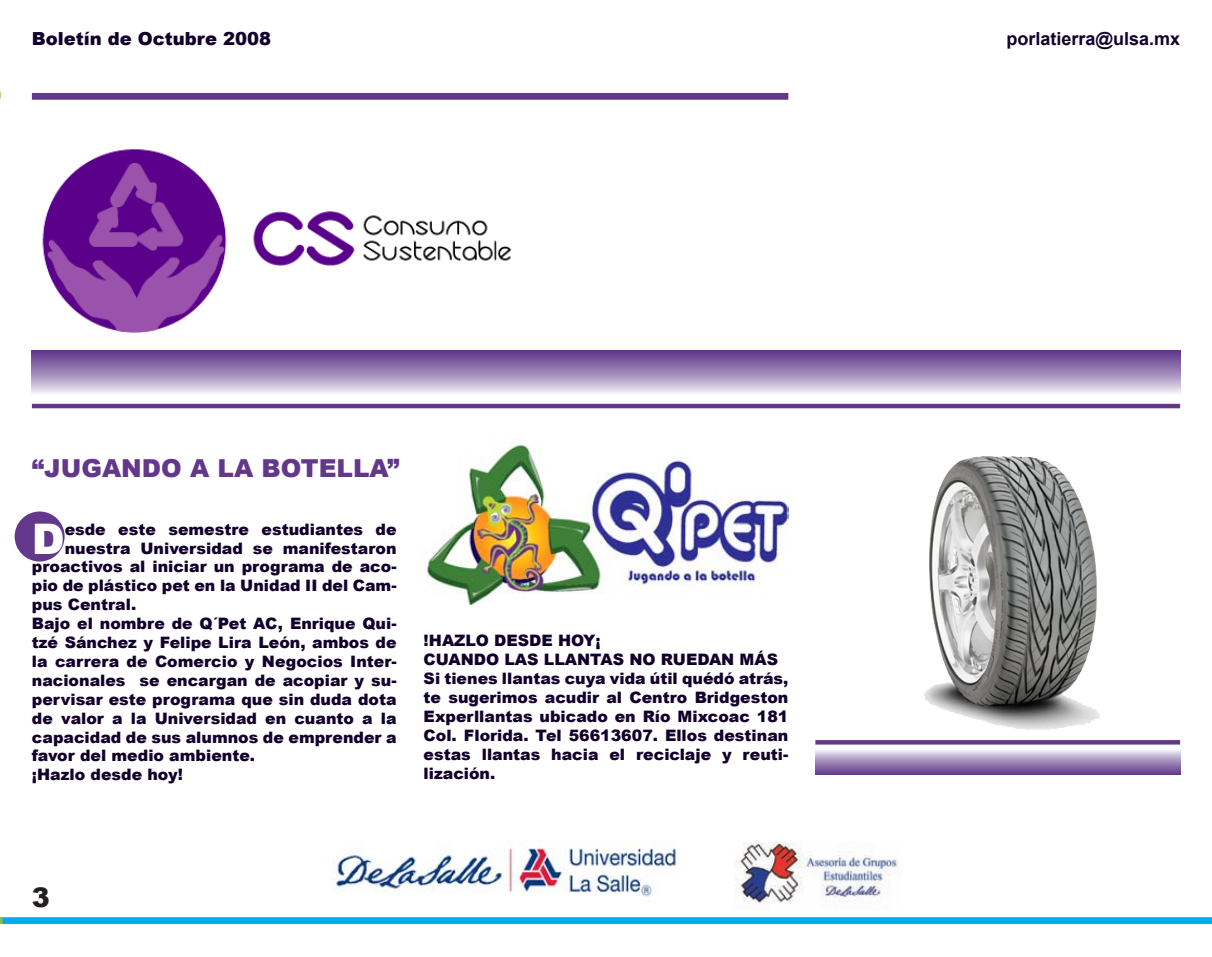
<style>
.page{position:relative;width:1212px;height:957px;background:#fff}
.page>*{position:absolute;margin:0;border:0;box-sizing:border-box;transform-origin:0 0}
.t1{font:900 42.07px "Arial";color:#fff}
.t2{font:900 27px "Arial";color:#231f20}
.t3{font:900 24.75px "Arial";color:#62378c}
.t4{font:900 18px "Arial";color:#12002c}
.t5{font:700 18px "Arial";color:#12002c}
.t6{font:900 15.75px/18.9px "Arial";color:#12002c;text-align:justify}
</style>
<div class="page">
<img style="left:333px;top:841px;width:344px;height:56px">
<img style="left:734px;top:843px;width:164px;height:67px">
<div style="left:15px;top:511px;width:50px;height:50px;background:#62378c;border-radius:50%"></div>
<div style="left:32px;top:93px;width:756px;height:7px;background:#62378c"></div>
<div style="left:0;top:917px;width:1212px;height:7px;background:#00aeef"></div>
<img style="left:32px;top:149px;width:509px;height:202px">
<svg style="left:0;top:917px;width:3px;height:7px"></svg>
<img style="left:425px;top:438px;width:363px;height:166px">
<div style="left:32px;top:351px;width:1148px;height:43px;background:linear-gradient(to bottom,#5b3186,#eae7f1)"></div>
<hr style="left:32px;top:404px;width:1148px;height:4px;background:#62378c">
<img style="left:924px;top:456px;width:176px;height:274px">
<svg style="left:815px;top:750px;width:365px;height:24px;background:#a48ebd"></svg>
<svg style="left:815px;top:740px;width:365px;height:4px"></svg>
<p class="t4" style="left:32px;top:28px;width:241px">Boletín de Octubre 2008</p>
<p class="t5" style="left:1006px;top:29px;width:175px">porlatierra@ulsa.mx</p>
<p class="t3" style="left:32px;top:455px;width:369px">“JUGANDO A LA BOTELLA”</p>
<p class="t1" style="left:32px;top:515px;width:34px">D</p>
<p class="t6" style="left:65px;top:520px;width:333px">esde este semestre estudiantes de</p>
<p class="t6" style="left:65px;top:538px;width:333px">nuestra Universidad se manifestaron</p>
<p class="t6" style="left:32px;top:557px;width:366px">proactivos al iniciar un programa de aco-</p>
<p class="t6" style="left:32px;top:576px;width:366px">pio de plástico pet en la Unidad II del Cam-</p>
<p class="t6" style="left:32px;top:595px;width:106px">pus Central.</p>
<p class="t6" style="left:32px;top:614px;width:366px">Bajo el nombre de Q´Pet AC, Enrique Qui&shy;tzé Sánchez y Felipe Lira León, ambos de la carrera de Comercio y Negocios Inter&shy;nacionales se encargan de acopiar y su&shy;pervisar este programa que sin duda dota de valor a la Universidad en cuanto a la capacidad de sus alumnos de emprender a favor del medio ambiente.</p>
<p class="t6" style="left:32px;top:765px;width:153px">¡Hazlo desde hoy!</p>
<p class="t6" style="left:424px;top:631px;width:179px">!HAZLO DESDE HOY¡</p>
<p class="t6" style="left:424px;top:650px;width:356px">CUANDO LAS LLANTAS NO RUEDAN MÁS</p>
<p class="t6" style="left:424px;top:669px;width:366px">Si tienes llantas cuya vida útil quédó atrás, te sugerimos acudir al Centro Bridgeston Experllantas ubicado en Río Mixcoac 181<br>Col. Florida. Tel 56613607. Ellos destinan estas llantas hacia el reciclaje y reuti&shy;lización.</p>
<p class="t2" style="left:32px;top:883px;width:20px">3</p>
</div>
